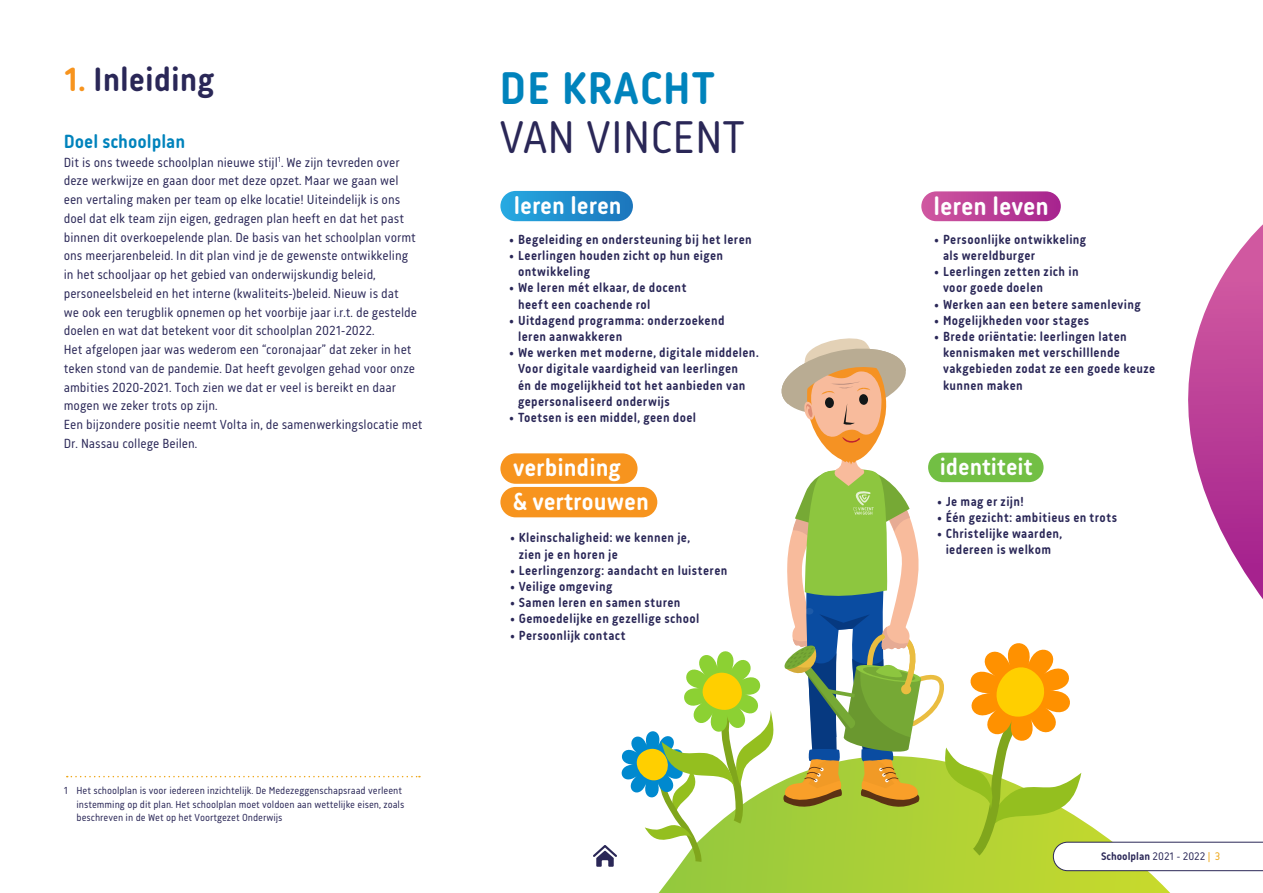
<style>
.page{position:relative;width:1263px;height:893px;background:#fff}
.page>*{position:absolute;margin:0;border:0;box-sizing:border-box;transform-origin:0 0}
.t1{font:46.8px "Korb";color:#2a2757}
.t2{font:700 46.8px "Korb";letter-spacing:.015em;color:#0083bc}
.t3{font:700 34.5px "Korb";color:#2a2757}
.t4{font:700 26.25px "Korb";color:#fff}
.t5{font:700 25.35px/33.9px "Korb";color:#fff}
.t6{font:700 25.2px "Korb";color:#fff}
.t7{font:700 24.45px "Korb";color:#fff}
.t8{font:700 19.5px "Korb";color:#0083bc}
.t9{font:700 13.5px/16.2px "Korb";letter-spacing:.03em;color:#2a2757;scale:.96 1}
.t10{font:13.5px/18.8px "Korb";color:#2a2757}
.t11{font:700 11.25px "Korb";color:#2a2757}
.t12{font:10.5px/13.5px "Korb";color:#2a2757}
.s1{color:#f7941e}
.s2{font-weight:400}
.s3{font-weight:400;color:#eea616}
</style>
<div class="page">
<svg style="left:659px;top:872px;width:511px;height:21px;background:#b0d23c"></svg>
<svg style="left:67px;top:776px;width:353px;height:1px"></svg>
<svg style="left:586px;top:218px;width:677px;height:654px"></svg>
<div style="left:928px;top:453px;width:115px;height:29px;background:#72bf44;border-radius:15px"></div>
<div style="left:500px;top:191px;width:133px;height:30px;background:linear-gradient(to right,#28aae2,#1c75bc);border-radius:15px"></div>
<div style="left:500px;top:487px;width:157px;height:30px;background:#f7941e;border-radius:15px"></div>
<div style="left:500px;top:453px;width:137px;height:31px;background:#f7941e;border-radius:15px"></div>
<div style="left:921px;top:191px;width:140px;height:30px;background:linear-gradient(to right,#cf58a0,#a7278f);border-radius:15px"></div>
<h2 class="t3" style="left:64px;top:59px;width:152px"><span class="s1">1.</span> Inleiding</h2>
<h1 class="t2" style="left:499px;top:62px;width:217px">DE KRACHT</h1>
<h1 class="t1" style="left:499px;top:111px;width:247px">VAN VINCENT</h1>
<h3 class="t8" style="left:64px;top:130px;width:123px">Doel schoolplan</h3>
<p class="t10" style="left:64px;top:152px;width:360px">Dit is ons tweede schoolplan nieuwe stijl<sup>1</sup>. We zijn tevreden over deze werkwijze en gaan door met deze opzet. Maar we gaan wel<br>een vertaling maken per team op elke locatie! Uiteindelijk is ons doel dat elk team zijn eigen, gedragen plan heeft en dat het past binnen dit overkoepelende plan. De basis van het schoolplan vormt ons meerjarenbeleid. In dit plan vind je de gewenste ontwikkeling<br>in het schooljaar op het gebied van onderwijskundig beleid, personeelsbeleid en het interne (kwaliteits-)beleid. Nieuw is dat<br>we ook een terugblik opnemen op het voorbije jaar i.r.t. de gestelde doelen en wat dat betekent voor dit schoolplan 2021-2022.<br>Het afgelopen jaar was wederom een “coronajaar” dat zeker in het teken stond van de pandemie. Dat heeft gevolgen gehad voor onze ambities 2020-2021. Toch zien we dat er veel is bereikt en daar mogen we zeker trots op zijn.<br>Een bijzondere positie neemt Volta in, de samenwerkingslocatie met Dr. Nassau college Beilen.</p>
<h3 class="t6" style="left:514px;top:192px;width:109px">leren leren</h3>
<p class="t9" style="left:509px;top:231px;width:254px">• Begeleiding en ondersteuning bij het leren</p>
<p class="t9" style="left:518px;top:247px;width:215px;text-indent:-9px">• Leerlingen houden zicht op hun eigen ontwikkeling</p>
<p class="t9" style="left:518px;top:280px;width:177px;text-indent:-9px">• We leren mét elkaar, de docent heeft een coachende rol</p>
<p class="t9" style="left:518px;top:312px;width:217px;text-indent:-9px">• Uitdagend programma: onderzoekend leren aanwakkeren</p>
<p class="t9" style="left:518px;top:344px;width:252px;text-indent:-9px">• We werken met moderne, digitale middelen.<br>Voor digitale vaardigheid van leerlingen<br>én de mogelijkheid tot het aanbieden van gepersonaliseerd onderwijs</p>
<p class="t9" style="left:509px;top:409px;width:196px">• Toetsen is een middel, geen doel</p>
<h3 class="t5" style="left:513px;top:450px;width:137px">verbinding<br>&amp; vertrouwen</h3>
<p class="t12" style="left:77px;top:784px;width:329px;text-indent:-13px">1 Het schoolplan is voor iedereen inzichtelijk. De Medezeggenschapsraad verleent instemming op dit plan. Het schoolplan moet voldoen aan wettelijke eisen, zoals beschreven in de Wet op het Voortgezet Onderwijs</p>
<p class="t9" style="left:519px;top:530px;width:180px;text-indent:-8px">• Kleinschaligheid: we kennen je, zien je en horen je</p>
<p class="t9" style="left:511px;top:562px;width:227px">• Leerlingenzorg: aandacht en luisteren</p>
<p class="t9" style="left:511px;top:578px;width:107px">• Veilige omgeving</p>
<p class="t9" style="left:511px;top:594px;width:179px">• Samen leren en samen sturen</p>
<p class="t9" style="left:511px;top:611px;width:198px">• Gemoedelijke en gezellige school</p>
<p class="t9" style="left:511px;top:627px;width:121px">• Persoonlijk contact</p>
<h3 class="t4" style="left:933px;top:191px;width:117px">leren leven</h3>
<p class="t9" style="left:943px;top:231px;width:151px;text-indent:-9px">• Persoonlijke ontwikkeling als wereldburger</p>
<p class="t9" style="left:943px;top:263px;width:143px;text-indent:-9px">• Leerlingen zetten zich in voor goede doelen</p>
<p class="t9" style="left:934px;top:296px;width:216px">• Werken aan een betere samenleving</p>
<p class="t9" style="left:934px;top:312px;width:163px">• Mogelijkheden voor stages</p>
<p class="t9" style="left:943px;top:328px;width:222px;text-indent:-9px">• Brede oriëntatie: leerlingen laten kennismaken met verschilllende vakgebieden zodat ze een goede keuze kunnen maken</p>
<h3 class="t7" style="left:940px;top:453px;width:94px">identiteit</h3>
<p class="t9" style="left:937px;top:493px;width:91px">• Je mag er zijn!</p>
<p class="t9" style="left:937px;top:509px;width:189px">• Één gezicht: ambitieus en trots</p>
<p class="t9" style="left:937px;top:525px;width:131px;text-align:center">• Christelijke waarden, iedereen is welkom</p>
<p class="t11" style="left:1101px;top:850px;width:121px">Schoolplan <span class="s2">2021 - 2022</span> <span class="s3">| 3</span></p>
</div>
